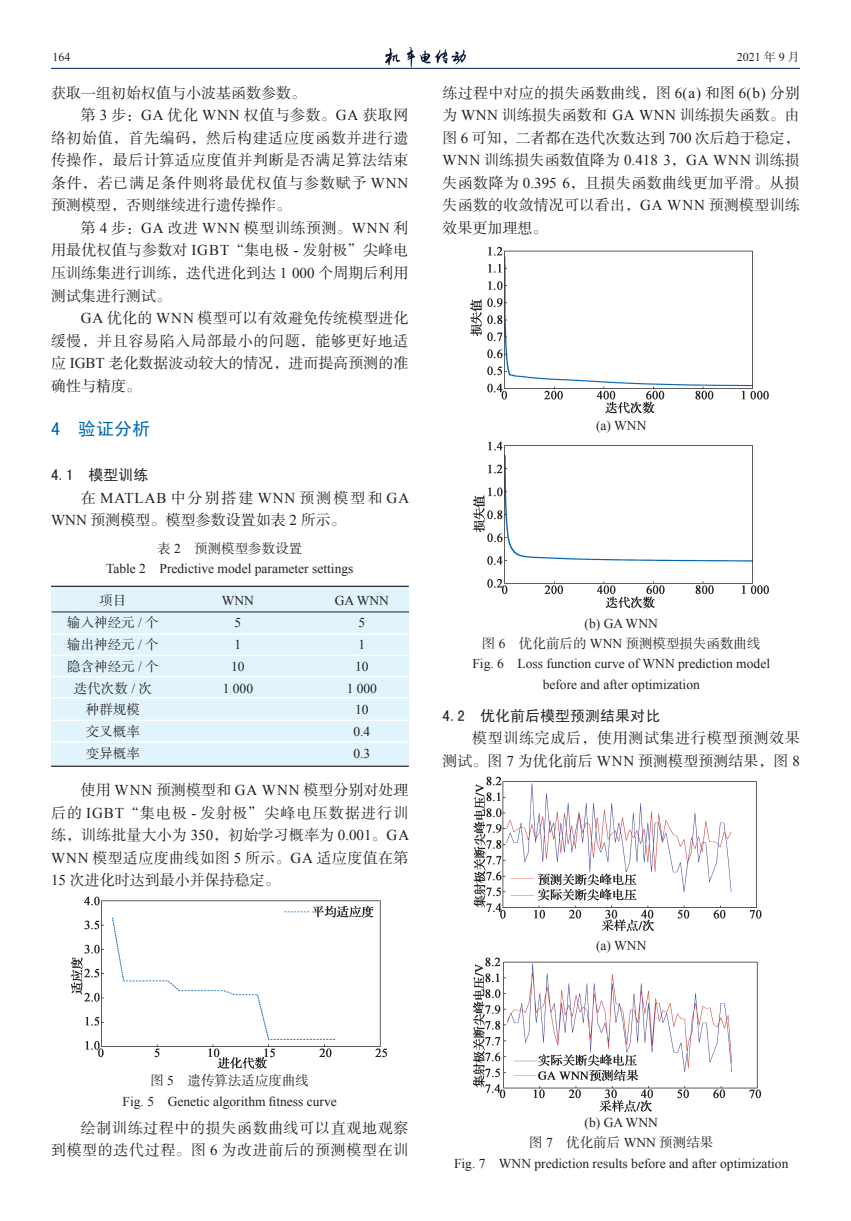
<style>
.page{position:relative;width:851px;height:1221px;background:#fff}
.page>*{position:absolute;margin:0;border:0;box-sizing:border-box;transform-origin:0 0}
.小标题_1{font:18px "Sim Hei";color:#0166b3}
.正文{font:15px/22.5px "FZSSJW GB1 0";letter-spacing:.015em;color:#231f20;text-align:justify}
.正文-2{font:15px/22.5px "FZSSJW GB1 0";letter-spacing:.045em;color:#231f20;text-align:right}
.正文-3{font:15px/22.5px "FZSSJW GB1 0";letter-spacing:.04em;color:#231f20;text-align:right}
.小标题_2{font:15px "Sim Hei";color:#231f20}
.图片_表格说明{font:13.5px "Times New Roman";color:#231f20}
.图片_表格说明-2{font:13.5px "FZSSJW GB1 0";color:#231f20}
.表内文{font:13.5px "FZSSJW GB1 0";color:#231f20}
.表内文-2{font:13.5px "Times New Roman";color:#231f20}
.书眉右{font:12px "Times New Roman";color:#231f20}
.s1{font-family:"FZSSJW GB1 0"}
.s2{font-family:"Times New Roman"}
</style>
<div class="page">
<img style="left:385px;top:47px;width:82px;height:20px">
<hr style="left:51px;top:68px;width:748px;height:1px;background:#00214f">
<div style="left:51px;top:587px;width:358px;height:178px;background:#e1f4fc"></div>
<hr style="left:51px;top:585px;width:358px;height:2px;background:#231f20">
<hr style="left:51px;top:765px;width:358px;height:1px;background:#231f20">
<hr style="left:51px;top:611px;width:358px;height:1px;background:#231f20">
<hr style="left:52px;top:633px;width:357px;height:2px;background:#fff">
<hr style="left:51px;top:654px;width:357px;height:2px;background:#fff">
<hr style="left:51px;top:675px;width:357px;height:2px;background:#fff">
<hr style="left:52px;top:697px;width:357px;height:1px;background:#fff">
<hr style="left:51px;top:719px;width:357px;height:2px;background:#fff">
<hr style="left:52px;top:741px;width:357px;height:1px;background:#fff">
<img style="left:71px;top:896px;width:316px;height:173px">
<img style="left:473px;top:441px;width:296px;height:168px">
<img style="left:470px;top:246px;width:299px;height:168px">
<img style="left:472px;top:957px;width:290px;height:155px">
<img style="left:473px;top:776px;width:289px;height:156px">
<p class="书眉右" style="left:53px;top:49px;width:19px">164</p>
<p class="书眉右" style="left:736px;top:49px;width:65px">2021 <span class="s1">年</span> 9 <span class="s1">月</span></p>
<p class="正文" style="left:51px;top:82px;width:256px">获取一组初始权值与小波基函数参数。</p>
<p class="正文" style="left:51px;top:105px;width:359px;text-indent:30px">第 <span class="s2">3</span> 步：<span class="s2">GA</span> 优化 <span class="s2">WNN</span> 权值与参数。<span class="s2">GA</span> 获取网络初始值，首先编码，然后构建适应度函数并进行遗传操作，最后计算适应度值并判断是否满足算法结束条件，若已满足条件则将最优权值与参数赋予 <span class="s2">WNN</span>预测模型，否则继续进行遗传操作。</p>
<p class="正文" style="left:51px;top:217px;width:359px;text-indent:30px">第 <span class="s2">4</span> 步：<span class="s2">GA</span> 改进 <span class="s2">WNN</span> 模型训练预测。<span class="s2">WNN</span> 利用最优权值与参数对 <span class="s2">IGBT</span>“集电极 <span class="s2">-</span> 发射极”尖峰电压训练集进行训练，迭代进化到达 <span class="s2">1 000</span> 个周期后利用测试集进行测试。</p>
<p class="正文" style="left:51px;top:307px;width:359px;text-indent:30px"><span class="s2">GA</span> 优化的 <span class="s2">WNN</span> 模型可以有效避免传统模型进化缓慢，并且容易陷入局部最小的问题，能够更好地适应 <span class="s2">IGBT</span> 老化数据波动较大的情况，进而提高预测的准确性与精度。</p>
<p class="小标题_1" style="left:51px;top:419px;width:100px">4 验证分析</p>
<p class="小标题_2" style="left:51px;top:467px;width:99px">4.1 模型训练</p>
<p class="正文" style="left:51px;top:487px;width:360px;text-indent:30px">在 <span class="s2">MATLAB</span> 中分别搭建 <span class="s2">WNN</span> 预测模型和 <span class="s2">GA<br>WNN</span> 预测模型。模型参数设置如表 <span class="s2">2</span> 所示。</p>
<p class="正文" style="left:442px;top:82px;width:359px">练过程中对应的损失函数曲线，图 <span class="s2">6(a)</span> 和图 <span class="s2">6(b)</span> 分别为 <span class="s2">WNN</span> 训练损失函数和 <span class="s2">GA WNN</span> 训练损失函数。由图 <span class="s2">6</span> 可知，二者都在迭代次数达到 <span class="s2">700</span> 次后趋于稳定，<span class="s2">WNN</span> 训练损失函数值降为 <span class="s2">0.418 3</span>，<span class="s2">GA WNN</span> 训练损失函数降为 <span class="s2">0.395 6</span>，且损失函数曲线更加平滑。从损失函数的收敛情况可以看出，<span class="s2">GA WNN</span> 预测模型训练效果更加理想。</p>
<p class="图片_表格说明" style="left:596px;top:417px;width:52px">(a) WNN</p>
<p class="图片_表格说明-2" style="left:157px;top:541px;width:147px">表 <span class="s2">2</span> 预测模型参数设置</p>
<p class="图片_表格说明" style="left:106px;top:559px;width:249px">Table 2 Predictive model parameter settings</p>
<p class="表内文" style="left:99px;top:594px;width:28px">项目</p>
<p class="表内文" style="left:67px;top:615px;width:93px">输入神经元 <span class="s2">/</span> 个</p>
<p class="表内文" style="left:67px;top:637px;width:93px">输出神经元 <span class="s2">/</span> 个</p>
<p class="表内文" style="left:67px;top:659px;width:93px">隐含神经元 <span class="s2">/</span> 个</p>
<p class="表内文" style="left:74px;top:681px;width:80px">迭代次数 <span class="s2">/</span> 次</p>
<p class="表内文" style="left:86px;top:702px;width:56px">种群规模</p>
<p class="表内文" style="left:86px;top:724px;width:56px">交叉概率</p>
<p class="表内文" style="left:86px;top:746px;width:56px">变异概率</p>
<p class="表内文-2" style="left:335px;top:592px;width:56px">GA WNN</p>
<p class="表内文-2" style="left:358px;top:613px;width:8px">5</p>
<p class="表内文-2" style="left:358px;top:635px;width:8px">1</p>
<p class="表内文-2" style="left:355px;top:657px;width:15px">10</p>
<p class="表内文-2" style="left:346px;top:679px;width:32px">1 000</p>
<p class="表内文-2" style="left:355px;top:700px;width:15px">10</p>
<p class="表内文-2" style="left:353px;top:722px;width:18px">0.4</p>
<p class="表内文-2" style="left:353px;top:744px;width:18px">0.3</p>
<p class="表内文-2" style="left:222px;top:592px;width:34px">WNN</p>
<p class="表内文-2" style="left:234px;top:613px;width:8px">5</p>
<p class="表内文-2" style="left:234px;top:635px;width:8px">1</p>
<p class="表内文-2" style="left:231px;top:657px;width:15px">10</p>
<p class="表内文-2" style="left:223px;top:679px;width:32px">1 000</p>
<p class="正文" style="left:51px;top:779px;width:360px;text-indent:30px">使用 <span class="s2">WNN</span> 预测模型和 <span class="s2">GA WNN</span> 模型分别对处理后的 <span class="s2">IGBT</span>“集电极 <span class="s2">-</span> 发射极”尖峰电压数据进行训练，训练批量大小为 <span class="s2">350</span>，初始学习概率为 <span class="s2">0.001</span>。<span class="s2">GA WNN</span> 模型适应度曲线如图 <span class="s2">5</span> 所示。<span class="s2">GA</span> 适应度值在第<span class="s2">15</span> 次进化时达到最小并保持稳定。</p>
<p class="图片_表格说明" style="left:584px;top:614px;width:75px">(b) GA WNN</p>
<p class="图片_表格说明-2" style="left:482px;top:636px;width:280px">图 <span class="s2">6</span> 优化前后的 <span class="s2">WNN</span> 预测模型损失函数曲线</p>
<p class="图片_表格说明" style="left:472px;top:654px;width:299px">Fig. 6 Loss function curve of WNN prediction model</p>
<p class="图片_表格说明" style="left:542px;top:675px;width:159px">before and after optimization</p>
<p class="小标题_2" style="left:442px;top:708px;width:219px">4.2 优化前后模型预测结果对比</p>
<p class="正文-2" style="left:442px;top:727px;width:359px">模型训练完成后，使用测试集进行模型预测效果<br>测试。图 <span class="s2">7</span> 为优化前后 <span class="s2">WNN</span> 预测模型预测结果，图 <span class="s2">8</span></p>
<p class="图片_表格说明" style="left:596px;top:936px;width:52px">(a) WNN</p>
<p class="图片_表格说明-2" style="left:150px;top:1073px;width:160px">图 <span class="s2">5</span> 遗传算法适应度曲线</p>
<p class="图片_表格说明" style="left:123px;top:1091px;width:216px">Fig. 5 Genetic algorithm fitness curve</p>
<p class="正文-3" style="left:51px;top:1117px;width:359px">绘制训练过程中的损失函数曲线可以直观地观察<br>到模型的迭代过程。图 <span class="s2">6</span> 为改进前后的预测模型在训</p>
<p class="图片_表格说明" style="left:584px;top:1113px;width:75px">(b) GA WNN</p>
<p class="图片_表格说明-2" style="left:529px;top:1135px;width:186px">图 <span class="s2">7</span> 优化前后 <span class="s2">WNN</span> 预测结果</p>
<p class="图片_表格说明" style="left:454px;top:1153px;width:336px">Fig. 7 WNN prediction results before and after optimization</p>
</div>
